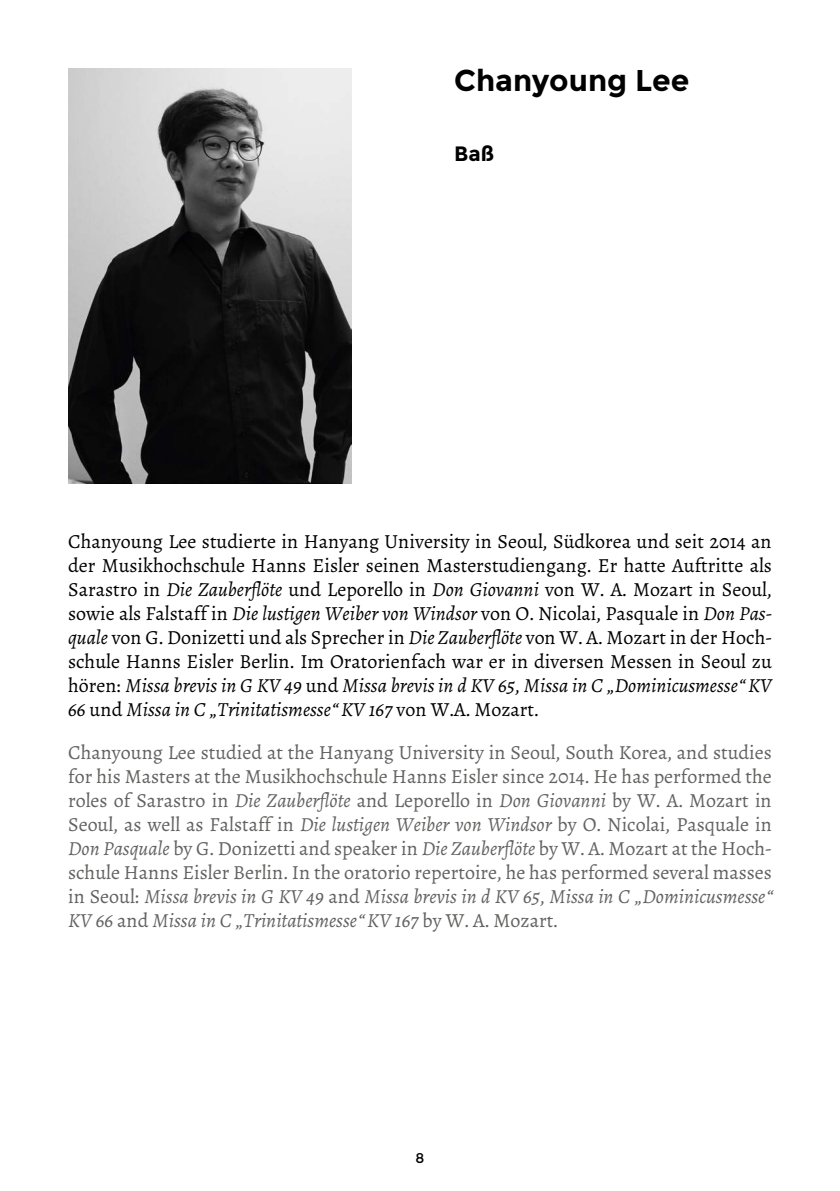
<style>
.page{position:relative;width:840px;height:1191px;background:#fff}
.page>*{position:absolute;margin:0;border:0;box-sizing:border-box;transform-origin:0 0}
.t1{font:700 30px "Montserrat";color:#000}
.t2{font:700 20.8px "Montserrat";color:#000}
.t3{font:20px/24px "Alegreya";color:#626261;text-align:justify}
.t4{font:20px/24px "Alegreya";color:#000;text-align:justify}
.t5{font:14px "Montserrat";color:#000}
.s1{font-style:italic}
</style>
<div class="page">
<img style="left:68px;top:68px;width:283px;height:415px">
<h1 class="t1" style="left:454px;top:62px;width:237px">Chanyoung Lee</h1>
<p class="t2" style="left:454px;top:141px;width:42px">Baß</p>
<p class="t4" style="left:68px;top:529px;width:705px">Chanyoung Lee studierte in Hanyang University in Seoul, Südkorea und seit 2014 an der Musikhochschule Hanns Eisler seinen Masterstudiengang. Er hatte Auftritte als Sarastro in <span class="s1">Die Zauberflöte</span> und Leporello in <span class="s1">Don Giovanni</span> von W. A. Mozart in Seoul, sowie als Falstaff in <span class="s1">Die lustigen Weiber von Windsor</span> von O. Nicolai, Pasquale in <span class="s1">Don Pas&shy;quale</span> von G. Donizetti und als Sprecher in <span class="s1">Die Zauberflöte</span> von W. A. Mozart in der Hoch&shy;schule Hanns Eisler Berlin. Im Oratorienfach war er in diversen Messen in Seoul zu hören: <span class="s1">Missa brevis in G KV 49</span> und <span class="s1">Missa brevis in d KV 65</span>, <span class="s1">Missa in C „Dominicusmesse“ KV 66</span> und <span class="s1">Missa in C „Trinitatismesse“ KV 167</span> von W.A. Mozart.</p>
<p class="t3" style="left:68px;top:740px;width:705px">Chanyoung Lee studied at the Hanyang University in Seoul, South Korea, and studies for his Masters at the Musikhochschule Hanns Eisler since 2014. He has performed the roles of Sarastro in <span class="s1">Die Zauberflöte</span> and Leporello in <span class="s1">Don Giovanni</span> by W. A. Mozart in Seoul, as well as Falstaff in <span class="s1">Die lustigen Weiber von Windsor</span> by O. Nicolai, Pasquale in <span class="s1">Don Pasquale</span> by G. Donizetti and speaker in <span class="s1">Die Zauberflöte</span> by W. A. Mozart at the Hoch&shy;schule Hanns Eisler Berlin. In the oratorio repertoire, he has performed several masses in Seoul: <span class="s1">Missa brevis in G KV 49</span> and <span class="s1">Missa brevis in d KV 65</span>, <span class="s1">Missa in C „Dominicusmesse“ KV 66</span> and <span class="s1">Missa in C „Trinitatismesse“ KV 167</span> by W. A. Mozart.</p>
<p class="t5" style="left:415px;top:1149px;width:10px">8</p>
</div>
